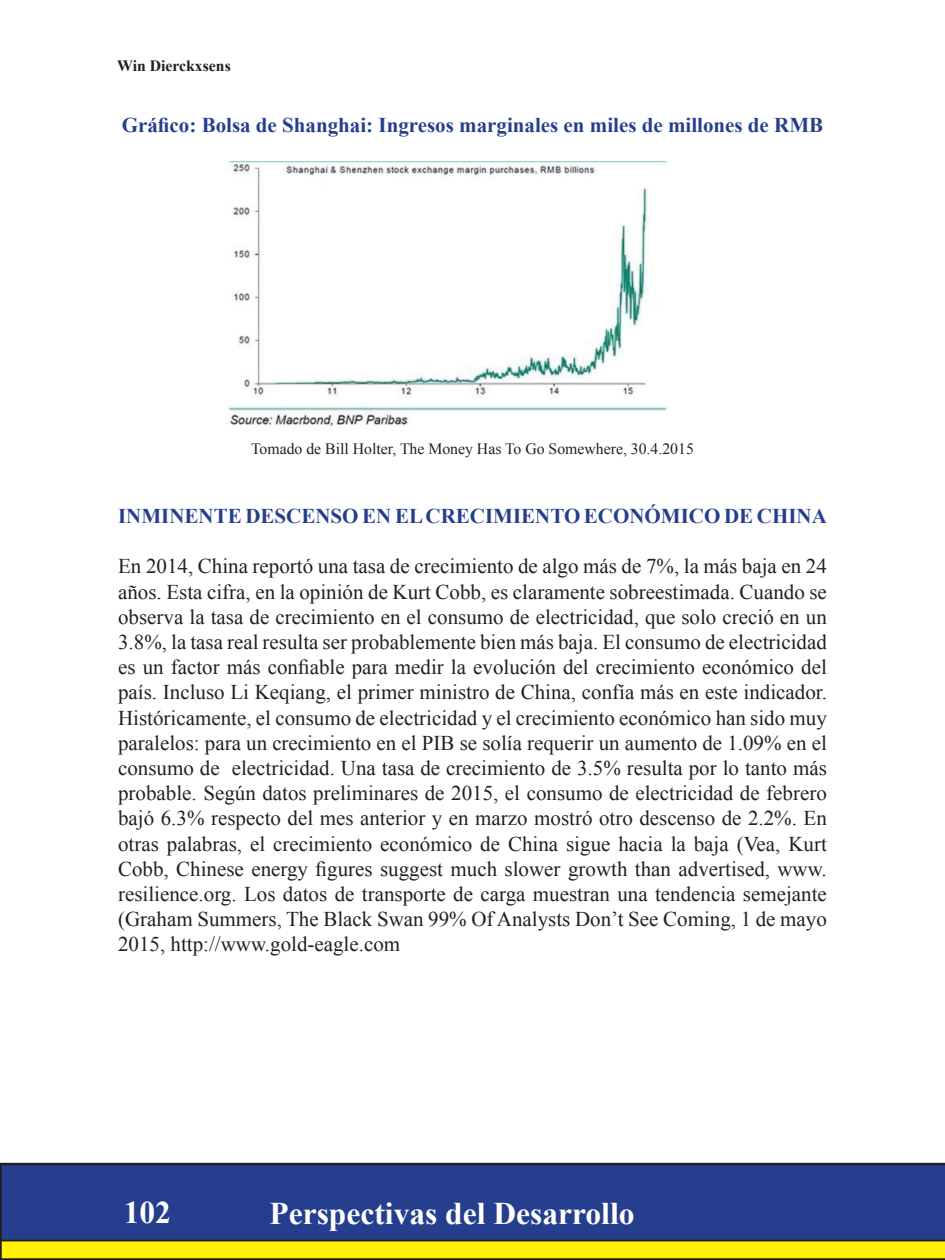
<style>
.page{position:relative;width:945px;height:1260px;background:#fff}
.page>*{position:absolute;margin:0;border:0;box-sizing:border-box;transform-origin:0 0}
.t1{font:700 31.5px "Times New Roman";color:#fff}
.t2{font:21px/25.2px "Times New Roman";color:#231f20;text-align:justify}
.t3{font:700 21px "Times New Roman";color:#253f8e}
.t4{font:15.75px "Times New Roman";color:#231f20}
.t5{font:700 15.75px "Times New Roman";color:#231f20}
</style>
<div class="page">
<svg style="left:0;top:1163px;width:945px;height:97px;background:#dbce05"></svg>
<div style="left:0;top:1164px;width:945px;height:77px;background:#253f8e"></div>
<img style="left:227px;top:162px;width:441px;height:265px">
<p class="t5" style="left:117px;top:55px;width:115px">Win Dierckxsens</p>
<p class="t3" style="left:122px;top:111px;width:703px">Gráfico: Bolsa de Shanghai: Ingresos marginales en miles de millones de RMB</p>
<p class="t4" style="left:251px;top:438px;width:444px">Tomado de Bill Holter, The Money Has To Go Somewhere, 30.4.2015</p>
<p class="t3" style="left:118px;top:501px;width:710px">INMINENTE DESCENSO EN EL CRECIMIENTO ECONÓMICO DE CHINA</p>
<p class="t2" style="left:118px;top:553px;width:710px">En 2014, China reportó una tasa de crecimiento de algo más de 7%, la más baja en 24 años. Esta cifra, en la opinión de Kurt Cobb, es claramente sobreestimada. Cuando se observa la tasa de crecimiento en el consumo de electricidad, que solo creció en un 3.8%, la tasa real resulta ser probablemente bien más baja. El consumo de electricidad es un factor más confiable para medir la evolución del crecimiento económico del país. Incluso Li Keqiang, el primer ministro de China, confía más en este indicador.<br>Históricamente, el consumo de electricidad y el crecimiento económico han sido muy paralelos: para un crecimiento en el PIB se solía requerir un aumento de 1.09% en el consumo de electricidad. Una tasa de crecimiento de 3.5% resulta por lo tanto más probable. Según datos preliminares de 2015, el consumo de electricidad de febrero bajó 6.3% respecto del mes anterior y en marzo mostró otro descenso de 2.2%. En otras palabras, el crecimiento económico de China sigue hacia la baja (Vea, Kurt Cobb, Chinese energy figures suggest much slower growth than advertised, www. resilience.org. Los datos de transporte de carga muestran una tendencia semejante (Graham Summers, The Black Swan 99% Of Analysts Don’t See Coming, 1 de mayo 2015, http://www.gold-eagle.com</p>
<h1 class="t1" style="left:124px;top:1191px;width:49px">102</h1>
<h1 class="t1" style="left:270px;top:1192px;width:367px">Perspectivas del Desarrollo</h1>
</div>
